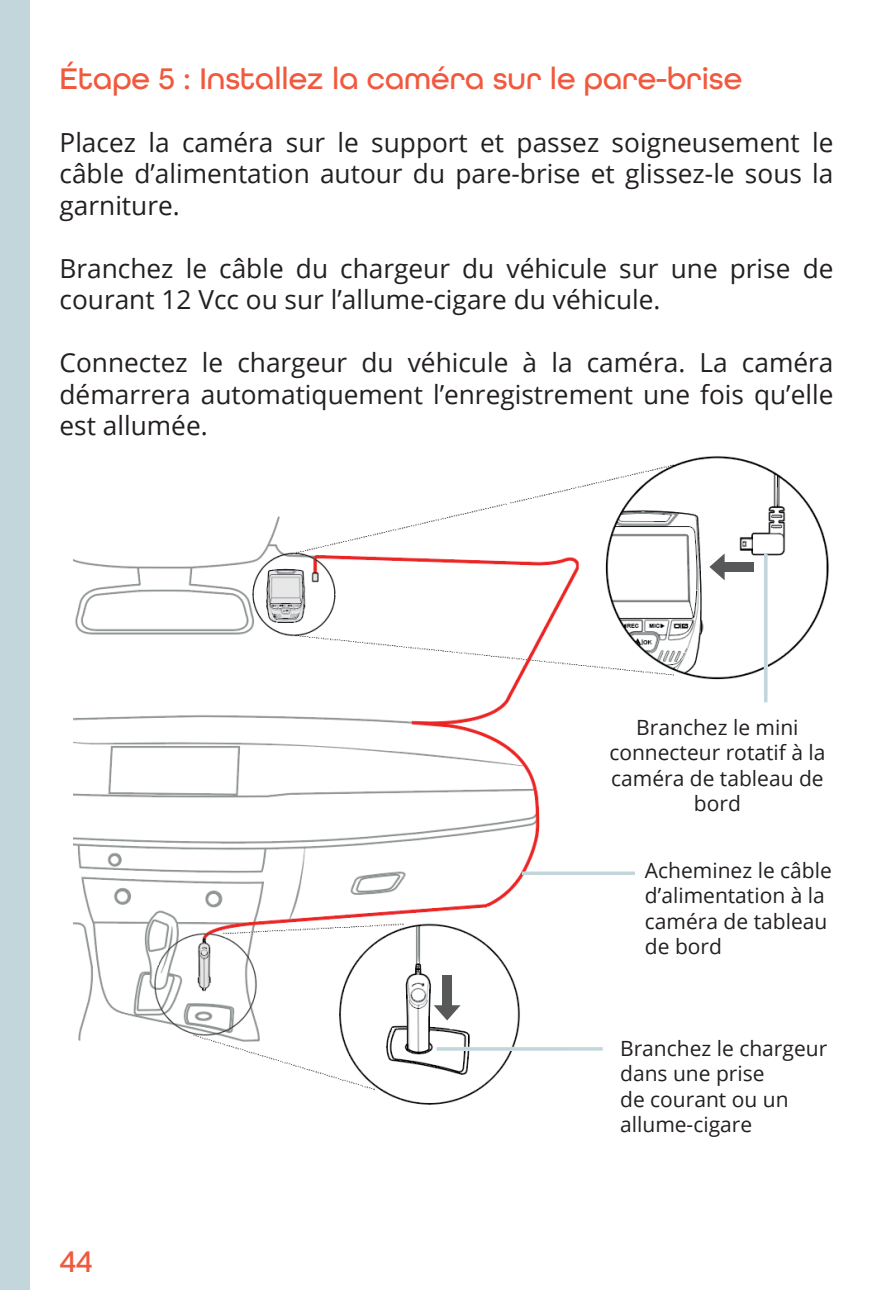
<style>
.page{position:relative;width:893px;height:1290px;background:#fff}
.page>*{position:absolute;margin:0;border:0;box-sizing:border-box;transform-origin:0 0}
.t1{font:500 31.5px "All Round Gothic W01";color:#f0593e}
.t2{font:26.25px/31.5px "Open Sans";color:#231f20;text-align:justify}
.t3{font:21px/25.2px "Open Sans";color:#231f20}
</style>
<div class="page">
<div style="left:0;top:0;width:30px;height:1290px;background:#c3d6dc"></div>
<img style="left:73px;top:456px;width:756px;height:649px">
<hr style="left:764px;top:553px;width:3px;height:149px;background:#c3d6dc">
<hr style="left:437px;top:1047px;width:166px;height:3px;background:#c3d6dc">
<svg style="left:522px;top:871px;width:113px;height:4px"></svg>
<div style="left:721px;top:562px;width:33px;height:10px;background:#57585a"></div>
<div style="left:442px;top:976px;width:10px;height:33px;background:#57585a"></div>
<svg style="left:709px;top:553px;width:16px;height:27px"></svg>
<svg style="left:434px;top:1005px;width:27px;height:15px"></svg>
<p class="t1" style="left:60px;top:60px;width:684px">Étape 5 : Installez la caméra sur le pare-brise</p>
<p class="t2" style="left:60px;top:126px;width:775px">Placez la caméra sur le support et passez soigneusement le câble d’alimentation autour du pare-brise et glissez-le sous la garniture.</p>
<p class="t2" style="left:60px;top:252px;width:775px">Branchez le câble du chargeur du véhicule sur une prise de courant 12 Vcc ou sur l’allume-cigare du véhicule.</p>
<p class="t2" style="left:60px;top:346px;width:775px">Connectez le chargeur du véhicule à la caméra. La caméra démarrera automatiquement l’enregistrement une fois qu’elle est allumée.</p>
<p class="t3" style="left:609px;top:714px;width:218px;text-align:center">Branchez le mini connecteur rotatif à la caméra de tableau de bord</p>
<p class="t3" style="left:645px;top:857px;width:188px">Acheminez le câble d’alimentation à la caméra de tableau de bord</p>
<p class="t1" style="left:60px;top:1243px;width:34px">44</p>
<p class="t3" style="left:620px;top:1035px;width:209px">Branchez le chargeur dans une prise<br>de courant ou un allume-cigare</p>
</div>
